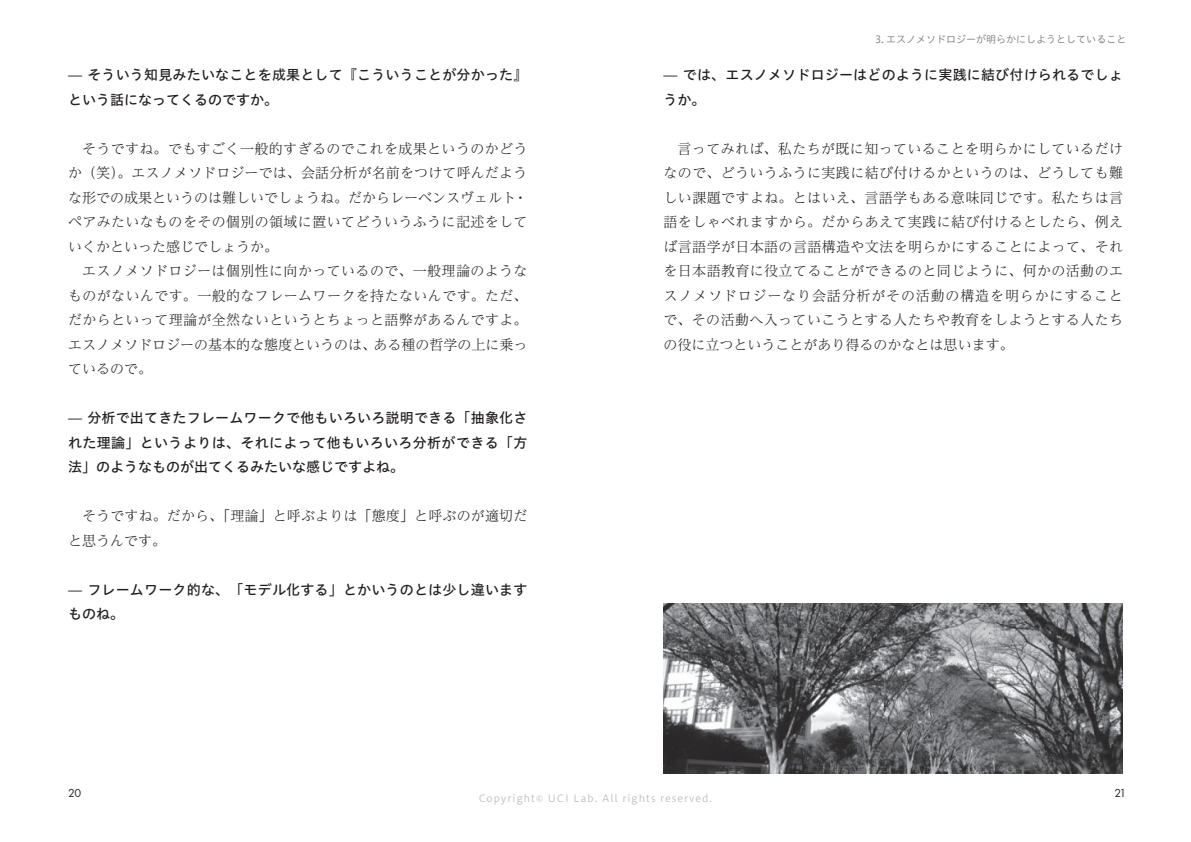
<style>
.page{position:relative;width:1191px;height:842px;background:#fff}
.page>*{position:absolute;margin:0;border:0;box-sizing:border-box;transform-origin:0 0}
.t1{font:300 14px/24.4px "Reim Pro";color:#231f20;text-align:justify}
.t2{font:14px/24.4px "Hiragino UD Sans Std W5";letter-spacing:.015em;color:#231f20}
.t3{font:12px "Futura PT";color:#231f20}
.t4{font:10px "Hiragino UD Sans Std W3";letter-spacing:.1em;color:#bcbdc0}
.t5{font:10px "Hiragino UD Sans Std W3";color:#76787b}
</style>
<div class="page">
<img style="left:663px;top:604px;width:460px;height:170px">
<p class="t2" style="left:68px;top:62px;width:461px">— そういう知見みたいなことを成果として『こういうことが分かった』という話になってくるのですか。</p>
<p class="t1" style="left:68px;top:136px;width:461px;text-indent:14px">そうですね。でもすごく一般的すぎるのでこれを成果というのかどうか（笑）。エスノメソドロジーでは、会話分析が名前をつけて呼んだような形での成果というのは難しいでしょうね。だからレーベンスヴェルト・ペアみたいなものをその個別の領域に置いてどういうふうに記述をしていくかといった感じでしょうか。</p>
<p class="t1" style="left:68px;top:258px;width:461px;text-indent:14px">エスノメソドロジーは個別性に向かっているので、一般理論のようなものがないんです。一般的なフレームワークを持たないんです。ただ、だからといって理論が全然ないというとちょっと語弊があるんですよ。エスノメソドロジーの基本的な態度というのは、ある種の哲学の上に乗っているので。</p>
<p class="t2" style="left:68px;top:405px;width:461px;text-align:justify">— 分析で出てきたフレームワークで他もいろいろ説明できる「抽象化された理論」というよりは、それによって他もいろいろ分析ができる「方法」のようなものが出てくるみたいな感じですよね。</p>
<p class="t1" style="left:68px;top:503px;width:461px;text-indent:14px">そうですね。だから、「理論」と呼ぶよりは「態度」と呼ぶのが適切だと思うんです。</p>
<p class="t2" style="left:68px;top:577px;width:461px">— フレームワーク的な、「モデル化する」とかいうのとは少し違いますものね。</p>
<p class="t5" style="left:875px;top:31px;width:253px">3. エスノメソドロジーが明らかにしようとしていること</p>
<p class="t2" style="left:663px;top:62px;width:461px">— では、エスノメソドロジーはどのように実践に結び付けられるでしょうか。</p>
<p class="t1" style="left:663px;top:136px;width:461px;text-indent:14px">言ってみれば、私たちが既に知っていることを明らかにしているだけなので、どういうふうに実践に結び付けるかというのは、どうしても難しい課題ですよね。とはいえ、言語学もある意味同じです。私たちは言語をしゃべれますから。だからあえて実践に結び付けるとしたら、例えば言語学が日本語の言語構造や文法を明らかにすることによって、それを日本語教育に役立てることができるのと同じように、何かの活動のエスノメソドロジーなり会話分析がその活動の構造を明らかにすることで、その活動へ入っていこうとする人たちや教育をしようとする人たちの役に立つということがあり得るのかなとは思います。</p>
<p class="t3" style="left:68px;top:786px;width:15px">20</p>
<p class="t3" style="left:1114px;top:786px;width:13px">21</p>
<p class="t4" style="left:479px;top:790px;width:235px">Copyright© UCI Lab. All rights reserved.</p>
</div>
